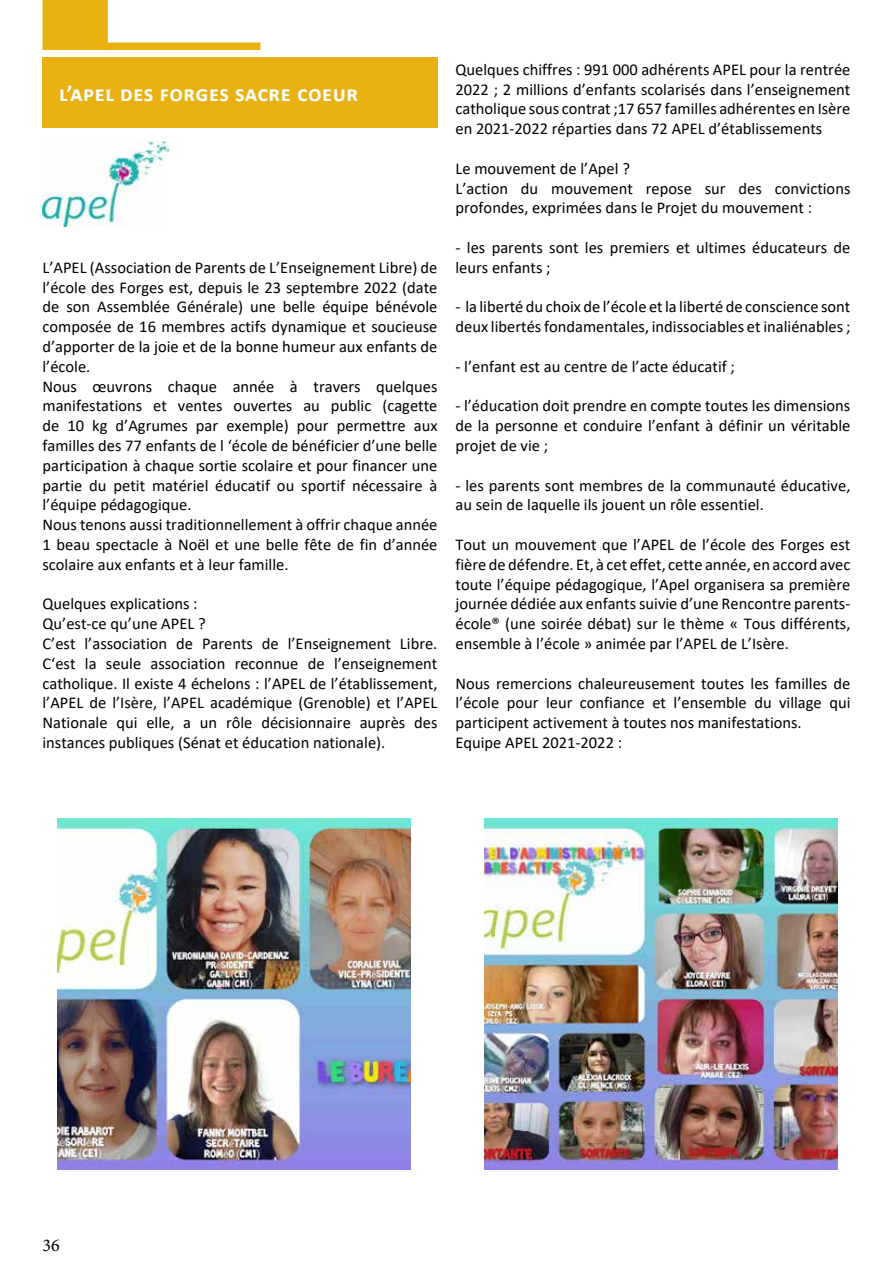
<style>
.page{position:relative;width:893px;height:1263px;background:#fff}
.page>*{position:absolute;margin:0;border:0;box-sizing:border-box;transform-origin:0 0}
.t1{font:700 22.5px "Calibri";letter-spacing:.025em;color:#fff}
.t2{font:18px "Minion Pro";color:#000}
.t3{font:16.5px/19.8px "Calibri";color:#000}
</style>
<div class="page">
<div style="left:103px;top:43px;width:157px;height:7px;background:#e9b110"></div>
<div style="left:43px;top:0;width:65px;height:50px;background:#e9b110"></div>
<div style="left:42px;top:57px;width:395px;height:71px;background:#e9b110"></div>
<img style="left:43px;top:141px;width:125px;height:86px">
<img style="left:57px;top:819px;width:353px;height:350px">
<img style="left:485px;top:819px;width:353px;height:350px">
<h1 class="t1" style="left:59px;top:78px;width:300px">l’apel des forges sacre coeur</h1>
<p class="t3" style="left:43px;top:257px;width:396px">L’APEL (Association de Parents de L’Enseignement Libre) de l’école des Forges est, depuis le 23 septembre 2022 (date de son Assemblée Générale) une belle équipe bénévole composée de 16 membres actifs dynamique et soucieuse d’apporter de la joie et de la bonne humeur aux enfants de l’école.<br>Nous œuvrons chaque année à travers quelques manifestations et ventes ouvertes au public (cagette de 10 kg d’Agrumes par exemple) pour permettre aux familles des 77 enfants de l ‘école de bénéficier d’une belle participation à chaque sortie scolaire et pour financer une partie du petit matériel éducatif ou sportif nécessaire à l’équipe pédagogique.<br>Nous tenons aussi traditionnellement à offrir chaque année 1 beau spectacle à Noël et une belle fête de fin d’année scolaire aux enfants et à leur famille.</p>
<p class="t3" style="left:43px;top:594px;width:396px">Quelques explications :<br>Qu’est-ce qu’une APEL ?<br>C’est l’association de Parents de l’Enseignement Libre.<br>C‘est la seule association reconnue de l’enseignement catholique. Il existe 4 échelons : l’APEL de l’établissement, l’APEL de l’Isère, l’APEL académique (Grenoble) et l’APEL Nationale qui elle, a un rôle décisionnaire auprès des instances publiques (Sénat et éducation nationale).</p>
<p class="t3" style="left:455px;top:59px;width:396px;text-align:justify">Quelques chiffres : 991 000 adhérents APEL pour la rentrée 2022 ; 2 millions d’enfants scolarisés dans l’enseignement catholique sous contrat ;17 657 familles adhérentes en Isère en 2021-2022 réparties dans 72 APEL d’établissements</p>
<p class="t3" style="left:455px;top:158px;width:396px">Le mouvement de l’Apel ?<br>L’action du mouvement repose sur des convictions profondes, exprimées dans le Projet du mouvement :</p>
<p class="t3" style="left:455px;top:237px;width:396px">- les parents sont les premiers et ultimes éducateurs de leurs enfants ;</p>
<p class="t3" style="left:455px;top:297px;width:396px">- la liberté du choix de l’école et la liberté de conscience sont deux libertés fondamentales, indissociables et inaliénables ;</p>
<p class="t3" style="left:455px;top:356px;width:281px">- l’enfant est au centre de l’acte éducatif ;</p>
<p class="t3" style="left:455px;top:396px;width:396px;text-align:justify">- l’éducation doit prendre en compte toutes les dimensions de la personne et conduire l’enfant à définir un véritable projet de vie ;</p>
<p class="t3" style="left:455px;top:475px;width:396px">- les parents sont membres de la communauté éducative, au sein de laquelle ils jouent un rôle essentiel.</p>
<p class="t3" style="left:455px;top:534px;width:396px;text-align:justify">Tout un mouvement que l’APEL de l’école des Forges est fière de défendre. Et, à cet effet, cette année, en accord avec toute l’équipe pédagogique, l’Apel organisera sa première journée dédiée aux enfants suivie d’une Rencontre parents&shy;école® (une soirée débat) sur le thème « Tous différents, ensemble à l’école » animée par l’APEL de L’Isère.</p>
<p class="t3" style="left:455px;top:673px;width:396px">Nous remercions chaleureusement toutes les familles de l’école pour leur confiance et l’ensemble du village qui participent activement à toutes nos manifestations.<br>Equipe APEL 2021-2022 :</p>
<p class="t2" style="left:43px;top:1233px;width:19px">36</p>
</div>
